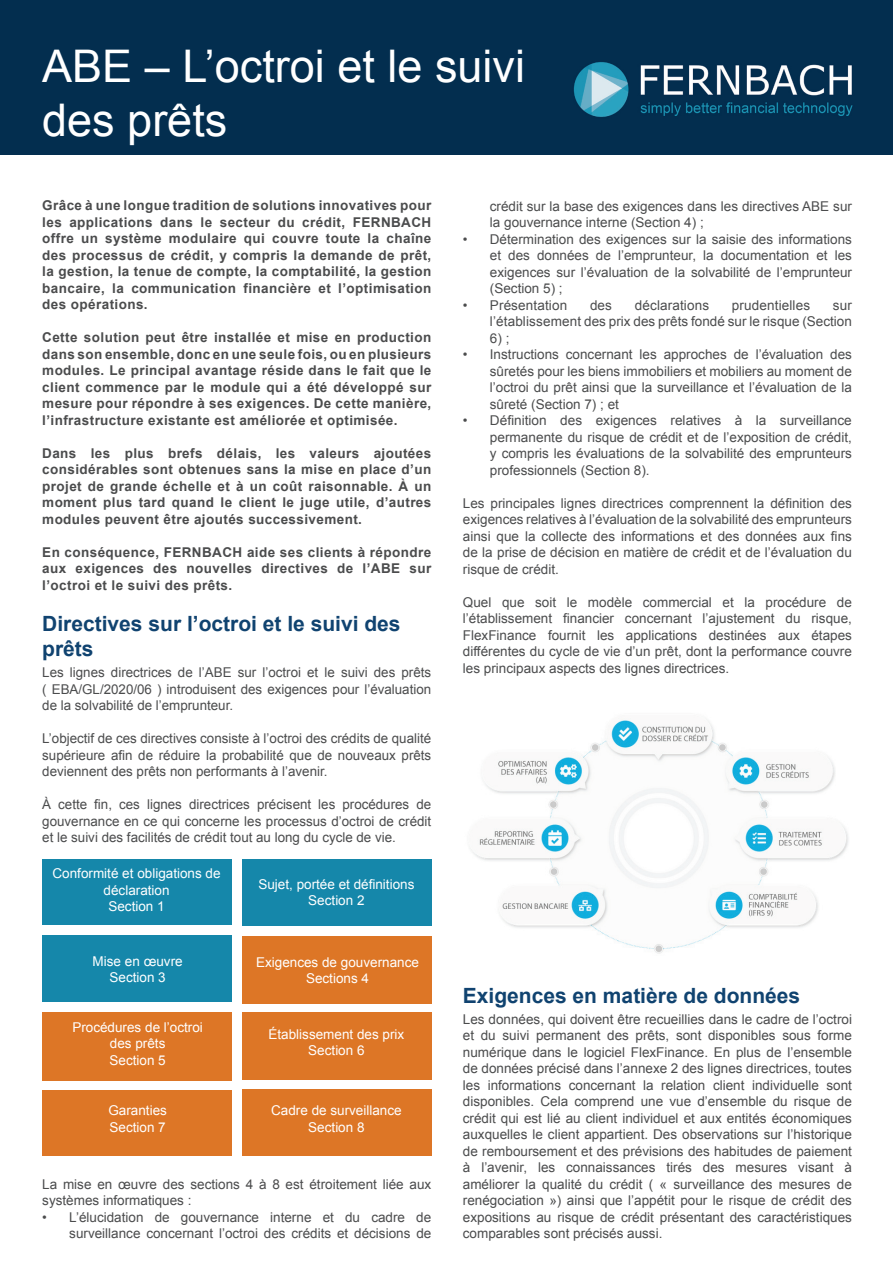
<style>
.page{position:relative;width:893px;height:1263px;background:#fff}
.page>*{position:absolute;margin:0;border:0;box-sizing:border-box;transform-origin:0 0}
.t1{font:45px/54px "Arial";color:#fff}
.t2{font:700 21px/25.2px "Arial";color:#104370}
.t3{font:13.5px/16.5px "Arial";color:#4b4c4d;text-align:justify}
.t4{font:700 13.5px/16.5px "Arial";letter-spacing:.03em;color:#4b4c4d;text-align:justify}
.t5{font:13.5px/16.5px "Arial";color:#fff;text-align:center}
</style>
<div class="page">
<div style="left:0;top:0;width:893px;height:155px;background:#032e4f"></div>
<img style="left:573px;top:62px;width:280px;height:55px">
<div style="left:42px;top:859px;width:190px;height:66px;background:#1587aa"></div>
<div style="left:242px;top:859px;width:190px;height:66px;background:#1587aa"></div>
<div style="left:42px;top:935px;width:190px;height:67px;background:#1587aa"></div>
<div style="left:242px;top:936px;width:190px;height:67px;background:#dd7626"></div>
<div style="left:42px;top:1012px;width:190px;height:68px;background:#dd7626"></div>
<div style="left:242px;top:1012px;width:190px;height:68px;background:#dd7626"></div>
<div style="left:42px;top:1090px;width:190px;height:65px;background:#dd7626"></div>
<div style="left:242px;top:1089px;width:190px;height:67px;background:#dd7626"></div>
<img style="left:471px;top:720px;width:377px;height:234px">
<h1 class="t1" style="left:42px;top:39px;width:484px">ABE – L’octroi et le suivi des prêts</h1>
<p class="t4" style="left:42px;top:197px;width:391px">Grâce à une longue tradition de solutions innovatives pour les applications dans le secteur du crédit, FERNBACH offre un système modulaire qui couvre toute la chaîne des processus de crédit, y compris la demande de prêt, la gestion, la tenue de compte, la comptabilité, la gestion bancaire, la communication financière et l’optimisation des opérations.</p>
<p class="t4" style="left:42px;top:329px;width:391px">Cette solution peut être installée et mise en production dans son ensemble, donc en une seule fois, ou en plusieurs modules. Le principal avantage réside dans le fait que le client commence par le module qui a été développé sur mesure pour répondre à ses exigences. De cette manière, l’infrastructure existante est améliorée et optimisée.</p>
<p class="t4" style="left:42px;top:445px;width:391px">Dans les plus brefs délais, les valeurs ajoutées considérables sont obtenues sans la mise en place d’un projet de grande échelle et à un coût raisonnable. À un moment plus tard quand le client le juge utile, d’autres modules peuvent être ajoutés successivement.</p>
<p class="t4" style="left:42px;top:544px;width:391px">En conséquence, FERNBACH aide ses clients à répondre aux exigences des nouvelles directives de l’ABE sur l’octroi et le suivi des prêts.</p>
<h2 class="t2" style="left:42px;top:611px;width:360px">Directives sur l’octroi et le suivi des prêts</h2>
<p class="t3" style="left:42px;top:664px;width:390px">Les lignes directrices de l’ABE sur l’octroi et le suivi des prêts ( EBA/GL/2020/06 ) introduisent des exigences pour l’évaluation de la solvabilité de l’emprunteur.</p>
<p class="t3" style="left:42px;top:730px;width:391px">L’objectif de ces directives consiste à l’octroi des crédits de qualité supérieure afin de réduire la probabilité que de nouveaux prêts deviennent des prêts non performants à l’avenir.</p>
<p class="t3" style="left:42px;top:796px;width:391px">À cette fin, ces lignes directrices précisent les procédures de gouvernance en ce qui concerne les processus d’octroi de crédit et le suivi des facilités de crédit tout au long du cycle de vie.</p>
<p class="t5" style="left:53px;top:865px;width:170px">Conformité et obligations de déclaration<br>Section 1</p>
<p class="t5" style="left:258px;top:875px;width:158px">Sujet, portée et définitions<br>Section 2</p>
<p class="t5" style="left:93px;top:953px;width:92px">Mise en œuvre<br>Section 3</p>
<p class="t5" style="left:256px;top:953px;width:164px">Exigences de gouvernance<br>Sections 4</p>
<p class="t5" style="left:72px;top:1019px;width:132px">Procédures de l’octroi des prêts<br>Section 5</p>
<p class="t5" style="left:269px;top:1026px;width:137px">Établissement des prix<br>Section 6</p>
<p class="t5" style="left:108px;top:1102px;width:60px;text-align:left">Garanties<br>Section 7</p>
<p class="t5" style="left:271px;top:1102px;width:132px">Cadre de surveillance<br>Section 8</p>
<p class="t3" style="left:42px;top:1175px;width:391px">La mise en œuvre des sections 4 à 8 est étroitement liée aux systèmes informatiques :</p>
<p class="t3" style="left:42px;top:1208px;width:391px;text-align:right">• L’élucidation de gouvernance interne et du cadre de surveillance concernant l’octroi des crédits et décisions de</p>
<p class="t3" style="left:490px;top:198px;width:364px">crédit sur la base des exigences dans les directives ABE sur la gouvernance interne (Section 4) ;</p>
<p class="t3" style="left:490px;top:231px;width:364px;text-indent:-27px">• Détermination des exigences sur la saisie des informations et des données de l’emprunteur, la documentation et les exigences sur l’évaluation de la solvabilité de l’emprunteur (Section 5) ;</p>
<p class="t3" style="left:463px;top:297px;width:106px">• Présentation</p>
<p class="t3" style="left:590px;top:297px;width:24px">des</p>
<p class="t3" style="left:635px;top:297px;width:76px">déclarations</p>
<p class="t3" style="left:732px;top:297px;width:80px">prudentielles</p>
<p class="t3" style="left:490px;top:297px;width:364px;text-align:right">sur<br>l’établissement des prix des prêts fondé sur le risque (Section</p>
<p class="t3" style="left:490px;top:330px;width:21px">6) ;</p>
<p class="t3" style="left:490px;top:346px;width:364px;text-indent:-27px">• Instructions concernant les approches de l’évaluation des sûretés pour les biens immobiliers et mobiliers au moment de l’octroi du prêt ainsi que la surveillance et l’évaluation de la sûreté (Section 7) ; et</p>
<p class="t3" style="left:490px;top:412px;width:364px;text-indent:-27px">• Définition des exigences relatives à la surveillance permanente du risque de crédit et de l’exposition de crédit, y compris les évaluations de la solvabilité des emprunteurs professionnels (Section 8).</p>
<p class="t3" style="left:463px;top:495px;width:391px">Les principales lignes directrices comprennent la définition des exigences relatives à l’évaluation de la solvabilité des emprunteurs ainsi que la collecte des informations et des données aux fins de la prise de décision en matière de crédit et de l’évaluation du risque de crédit.</p>
<p class="t3" style="left:463px;top:594px;width:391px">Quel que soit le modèle commercial et la procédure de l’établissement financier concernant l’ajustement du risque, FlexFinance fournit les applications destinées aux étapes différentes du cycle de vie d’un prêt, dont la performance couvre les principaux aspects des lignes directrices.</p>
<h2 class="t2" style="left:463px;top:983px;width:339px">Exigences en matière de données</h2>
<p class="t3" style="left:463px;top:1010px;width:391px">Les données, qui doivent être recueillies dans le cadre de l’octroi et du suivi permanent des prêts, sont disponibles sous forme numérique dans le logiciel FlexFinance. En plus de l’ensemble de données précisé dans l’annexe 2 des lignes directrices, toutes les informations concernant la relation client individuelle sont disponibles. Cela comprend une vue d’ensemble du risque de crédit qui est lié au client individuel et aux entités économiques auxquelles le client appartient. Des observations sur l’historique de remboursement et des prévisions des habitudes de paiement à l’avenir, les connaissances tirés des mesures visant à améliorer la qualité du crédit ( « surveillance des mesures de renégociation ») ainsi que l’appétit pour le risque de crédit des expositions au risque de crédit présentant des caractéristiques comparables sont précisés aussi.</p>
</div>
